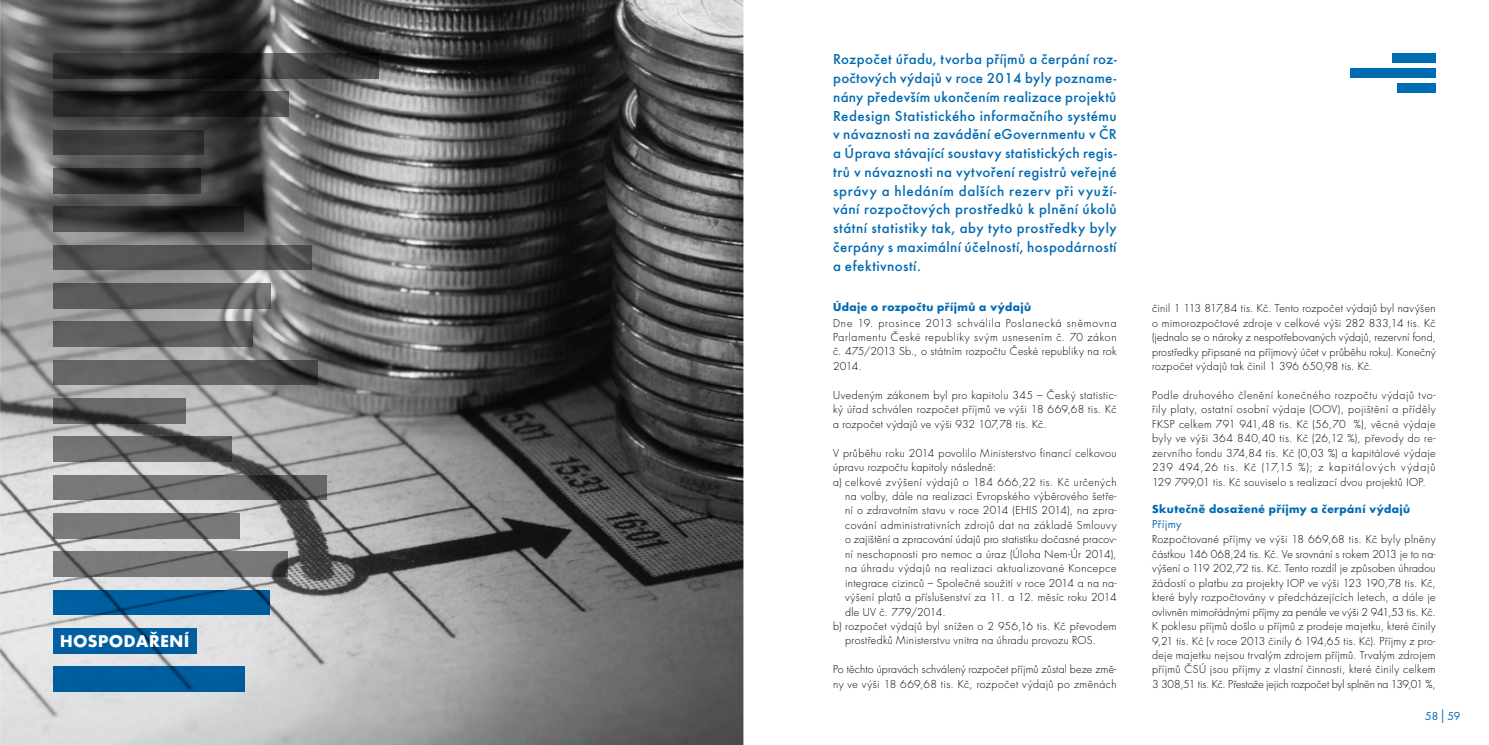
<style>
.page{position:relative;width:1489px;height:745px;background:#fff}
.page>*{position:absolute;margin:0;border:0;box-sizing:border-box;transform-origin:0 0}
.t1{font:700 15.62px "Futura CE";letter-spacing:.045em;color:#fff}
.t2{font:500 15px/18.8px "Futura";letter-spacing:.02em;color:#006ab3;text-align:justify}
.t3{font:10.62px/14.5px "Futura CE Light";letter-spacing:.035em;color:#000;text-align:justify}
.t4{font:700 10.62px "Futura CE";letter-spacing:.04em;color:#006ab3}
.t5{font:10.62px "Futura CE Light";letter-spacing:.015em;color:#000}
.t6{font:10.62px "Futura CE Light";letter-spacing:.055em;color:#000}
.t7{font:10.62px "Futura CE Book";letter-spacing:.025em;color:#006ab3}
.s1{font-size:18px}
</style>
<div class="page">
<div style="left:1392px;top:53px;width:43px;height:10px;background:#006ab3"></div>
<div style="left:1350px;top:68px;width:85px;height:10px;background:#006ab3"></div>
<div style="left:1396px;top:83px;width:39px;height:10px;background:#006ab3"></div>
<img style="left:0;top:0;width:743px;height:744px">
<div style="left:53px;top:628px;width:143px;height:25px;background:#005fa1"></div>
<img style="left:53px;top:360px;width:264px;height:25px">
<img style="left:53px;top:398px;width:132px;height:25px">
<img style="left:53px;top:436px;width:179px;height:25px">
<img style="left:53px;top:92px;width:236px;height:24px">
<img style="left:53px;top:207px;width:190px;height:24px">
<img style="left:53px;top:130px;width:151px;height:25px">
<img style="left:53px;top:245px;width:259px;height:25px">
<img style="left:53px;top:283px;width:218px;height:25px">
<img style="left:53px;top:321px;width:200px;height:25px">
<img style="left:53px;top:168px;width:147px;height:25px">
<img style="left:53px;top:475px;width:273px;height:25px">
<img style="left:53px;top:513px;width:186px;height:25px">
<img style="left:53px;top:551px;width:234px;height:25px">
<div style="left:53px;top:666px;width:191px;height:25px;background:#005e9f"></div>
<img style="left:53px;top:590px;width:217px;height:24px">
<img style="left:53px;top:53px;width:325px;height:25px">
<h1 class="t1" style="left:60px;top:631px;width:130px">HOSPODAŘENÍ</h1>
<p class="t2" style="left:833px;top:50px;width:285px">Rozpočet úřadu, tvorba příjmů a čerpání roz&shy;počtových výdajů v roce 2014 byly pozname&shy;nány především ukončením realizace projektů Redesign Statistického informačního systému v návaznosti na zavádění eGovernmentu v ČR a Úprava stávající soustavy statistických regis&shy;trů v návaznosti na vytvoření registrů veřejné správy a hledáním dalších rezerv při využí&shy;vání rozpočtových prostředků k plnění úkolů státní statistiky tak, aby tyto prostředky byly čerpány s maximální účelností, hospodárností a efektivností.</p>
<p class="t4" style="left:833px;top:300px;width:199px">Údaje o rozpočtu příjmů a výdajů</p>
<p class="t3" style="left:833px;top:316px;width:285px">Dne 19. prosince 2013 schválila Poslanecká sněmovna Parlamentu České republiky svým usnesením č. 70 zákon č. 475/2013 Sb., o státním rozpočtu České republiky na rok 2014.</p>
<p class="t3" style="left:833px;top:388px;width:285px">Uvedeným zákonem byl pro kapitolu 345 – Český statistic&shy;ký úřad schválen rozpočet příjmů ve výši 18 669,68 tis. Kč a rozpočet výdajů ve výši 932 107,78 tis. Kč.</p>
<p class="t3" style="left:833px;top:446px;width:285px">V průběhu roku 2014 povolilo Ministerstvo financí celkovou</p>
<p class="t3" style="left:833px;top:460px;width:165px">úpravu rozpočtu kapitoly následně:</p>
<p class="t6" style="left:833px;top:475px;width:285px">a) celkové zvýšení výdajů o 184 666,22 tis. Kč určených</p>
<p class="t3" style="left:845px;top:489px;width:273px">na volby, dále na realizaci Evropského výběrového šetře-</p>
<p class="t3" style="left:845px;top:503px;width:273px">ní o zdravotním stavu v roce 2014 (EHIS 2014), na zpra-</p>
<p class="t3" style="left:845px;top:518px;width:273px">cování administrativních zdrojů dat na základě Smlouvy</p>
<p class="t5" style="left:845px;top:533px;width:273px">o zajištění a zpracování údajů pro statistiku dočasné pracov-</p>
<p class="t3" style="left:845px;top:547px;width:273px">ní neschopnosti pro nemoc a úraz (Úloha Nem-Úr 2014),</p>
<p class="t3" style="left:845px;top:561px;width:273px">na úhradu výdajů na realizaci aktualizované Koncepce</p>
<p class="t3" style="left:845px;top:576px;width:273px">integrace cizinců – Společné soužití v roce 2014 a na na-</p>
<p class="t3" style="left:845px;top:590px;width:273px">výšení platů a příslušenství za 11. a 12. měsíc roku 2014</p>
<p class="t3" style="left:845px;top:604px;width:102px">dle UV č. 779/2014.</p>
<p class="t3" style="left:833px;top:619px;width:285px">b) rozpočet výdajů byl snížen o 2 956,16 tis. Kč převodem</p>
<p class="t3" style="left:845px;top:633px;width:252px">prostředků Ministerstvu vnitra na úhradu provozu ROS.</p>
<p class="t3" style="left:833px;top:662px;width:285px">Po těchto úpravách schválený rozpočet příjmů zůstal beze změ&shy;ny ve výši 18 669,68 tis. Kč, rozpočet výdajů po změnách</p>
<p class="t3" style="left:1152px;top:301px;width:285px">činil 1 113 817,84 tis. Kč. Tento rozpočet výdajů byl navýšen o mimorozpočtové zdroje v celkové výši 282 833,14 tis. Kč (jednalo se o nároky z nespotřebovaných výdajů, rezervní fond, prostředky připsané na příjmový účet v průběhu roku). Konečný rozpočet výdajů tak činil 1 396 650,98 tis. Kč.</p>
<p class="t3" style="left:1152px;top:388px;width:285px">Podle druhového členění konečného rozpočtu výdajů tvo&shy;řily platy, ostatní osobní výdaje (OOV), pojištění a příděly FKSP celkem 791 941,48 tis. Kč (56,70 %), věcné výdaje byly ve výši 364 840,40 tis. Kč (26,12 %), převody do re&shy;zervního fondu 374,84 tis. Kč (0,03 %) a kapitálové výdaje 239 494,26 tis. Kč (17,15 %); z kapitálových výdajů 129 799,01 tis. Kč souviselo s realizací dvou projektů IOP.</p>
<p class="t4" style="left:1152px;top:502px;width:259px">Skutečně dosažené příjmy a čerpání výdajů</p>
<p class="t7" style="left:1152px;top:517px;width:31px">Příjmy</p>
<p class="t3" style="left:1152px;top:532px;width:285px">Rozpočtované příjmy ve výši 18 669,68 tis. Kč byly plněny částkou 146 068,24 tis. Kč. Ve srovnání s rokem 2013 je to na&shy;výšení o 119 202,72 tis. Kč. Tento rozdíl je způsoben úhradou žádostí o platbu za projekty IOP ve výši 123 190,78 tis. Kč, které byly rozpočtovány v předcházejících letech, a dále je ovlivněn mimořádnými příjmy za penále ve výši 2 941,53 tis. Kč.<br>K poklesu příjmů došlo u příjmů z prodeje majetku, které činily 9,21 tis. Kč (v roce 2013 činily 6 194,65 tis. Kč). Příjmy z pro&shy;deje majetku nejsou trvalým zdrojem příjmů. Trvalým zdrojem příjmů ČSÚ jsou příjmy z vlastní činnosti, které činily celkem 3 308,51 tis. Kč. Přestože jejich rozpočet byl splněn na 139,01 %,</p>
<p class="t7" style="left:1425px;top:709px;width:37px">58 <span class="s1">I</span> 59</p>
</div>
